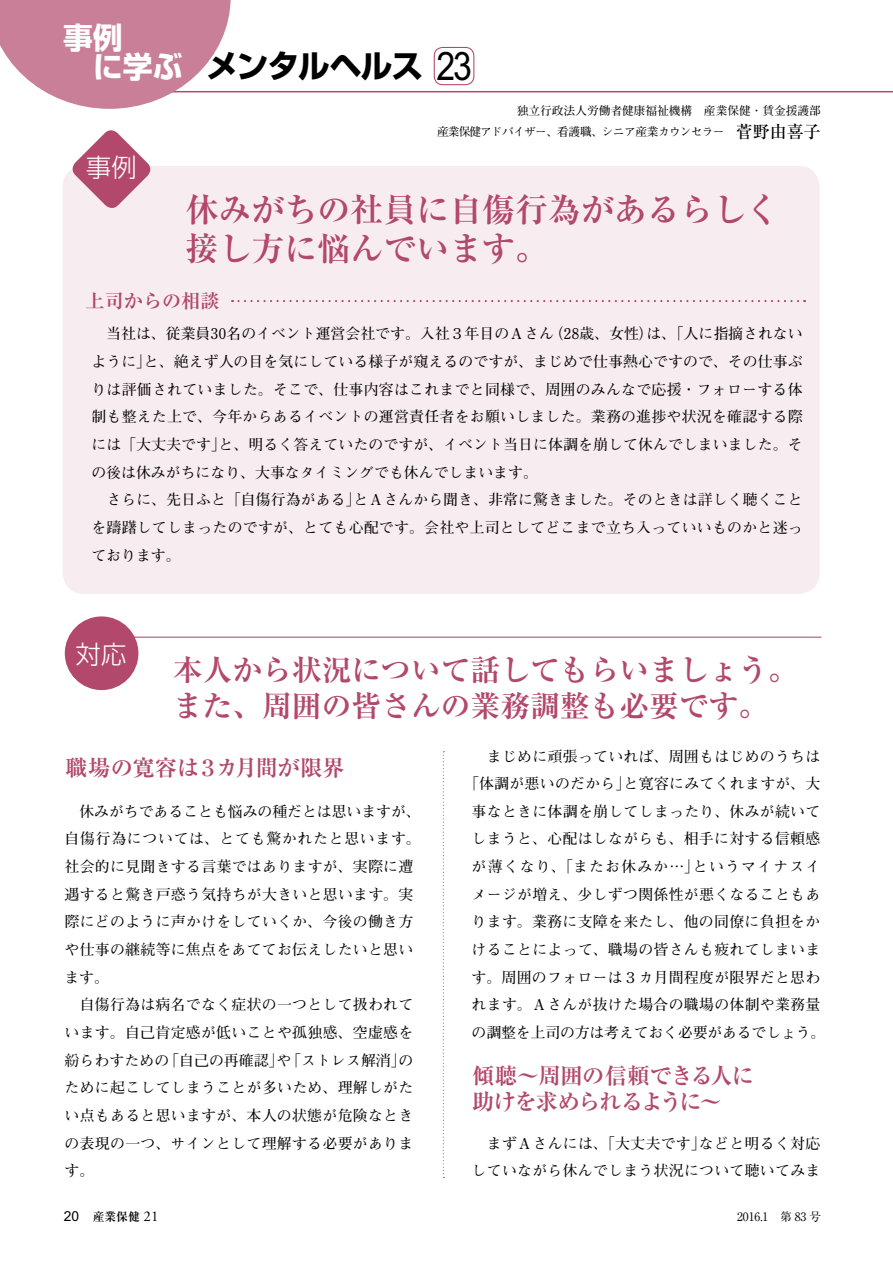
<style>
.page{position:relative;width:893px;height:1263px;background:#fff}
.page>*{position:absolute;margin:0;border:0;box-sizing:border-box;transform-origin:0 0}
.t1{font:33px/39.3px "Ryumin Pro Bold 90 pv RKSJ V";color:#b2486b}
.t2{font:31.95px "Shin Go Pro Bold 90 pv RKSJ H";letter-spacing:-.035em;color:#000}
.t3{font:29.7px/36.2px "Ryumin Pro Bold 90 pv RKSJ V";color:#b2486b}
.t4{font:29.7px "Shin Go Pro Bold 90 pv RKSJ H";color:#fff}
.t5{font:25.5px "Shin Go Pro Light 90 pv RKSJ H";color:#fff}
.t6{font:22.35px/25.5px "Ryumin Pro Bold 90 pv RKSJ V";letter-spacing:-.025em;color:#b2486b}
.t7{font:19.2px "Ryumin Pro Bold 90 pv RKSJ V";color:#b2486b}
.t8{font:14.85px/27.6px "Futo Min A101 Pro Bold 90 pv RKSJ H";letter-spacing:.02em;color:#000}
.t9{font:11.7px/20.2px "Futo Min A101 Pro Bold 90 pv RKSJ H";letter-spacing:-.005em;color:#000;text-align:right}
.t10{font:11.7px "Ryumin Pro Regular 90 pv RKSJ V";color:#000}
.t11{font:11.7px "Ryumin Pro Bold 90 pv RKSJ V";color:#000}
.s1{font-size:29.7px;color:#fff}
.s2{font-family:"Arial";font-size:39.3px}
.s3{font-family:"Ryumin Pro Medium 90 pv RKSJ H";font-size:16.95px}
.s4{font-family:"Arial";font-size:13.8px}
.s5{font-family:"Adobe Garamond Pro";font-size:14.85px}
</style>
<div class="page">
<div style="left:63px;top:166px;width:757px;height:428px;background:#f7edf0;border-radius:21px"></div>
<svg style="left:69px;top:130px;width:82px;height:78px"></svg>
<hr style="left:170px;top:91px;width:723px;height:1px;background:#b2486b">
<svg style="left:0;top:0;width:231px;height:109px"></svg>
<div style="left:434px;top:47px;width:40px;height:38px;border:1px solid #b2486b;border-radius:9px"></div>
<svg style="left:443px;top:751px;width:1px;height:427px"></svg>
<div style="left:65px;top:616px;width:73px;height:74px;background:#b2486b;border-radius:50%"></div>
<hr style="left:130px;top:637px;width:691px;height:1px;background:#b2486b">
<svg style="left:232px;top:300px;width:573px;height:2px"></svg>
<h3 class="t4" style="left:63px;top:27px;width:61px">事例</h3>
<h2 class="t2" style="left:63px;top:54px;width:410px"><span class="s1">　に学ぶ</span> メンタルヘルス <span class="s2">23</span></h2>
<h3 class="t5" style="left:86px;top:158px;width:53px">事例</h3>
<p class="t9" style="left:437px;top:102px;width:385px">独立行政法人労働者健康福祉機構　産業保健・賃金援護部<br>産業保健アドバイザー、看護職、シニア産業カウンセラー　<span class="s3">菅野由喜子</span></p>
<h1 class="t1" style="left:186px;top:194px;width:595px">休みがちの社員に自傷行為があるらしく接し方に悩んでいます。</h1>
<p class="t7" style="left:86px;top:294px;width:135px">上司からの相談</p>
<p class="t8" style="left:91px;top:322px;width:713px">　当社は、従業員30名のイベント運営会社です。入社３年目のＡさん（28歳、女性）は、「人に指摘されないように」と、絶えず人の目を気にしている様子が窺えるのですが、まじめで仕事熱心ですので、その仕事ぶりは評価されていました。そこで、仕事内容はこれまでと同様で、周囲のみんなで応援・フォローする体制も整えた上で、今年からあるイベントの運営責任者をお願いしました。業務の進捗や状況を確認する際には「大丈夫です」と、明るく答えていたのですが、イベント当日に体調を崩して休んでしまいました。その後は休みがちになり、大事なタイミングでも休んでしまいます。<br>　さらに、先日ふと「自傷行為がある」とＡさんから聞き、非常に驚きました。そのときは詳しく聴くことを躊躇してしまったのですが、とても心配です。会社や上司としてどこまで立ち入っていいものかと迷っております。</p>
<h3 class="t5" style="left:75px;top:644px;width:53px">対応</h3>
<h3 class="t3" style="left:173px;top:655px;width:627px">本人から状況について話してもらいましょう。また、周囲の皆さんの業務調整も必要です。</h3>
<h3 class="t6" style="left:65px;top:758px;width:281px">職場の寛容は３カ月間が限界</h3>
<p class="t8" style="left:65px;top:799px;width:358px">　休みがちであることも悩みの種だとは思いますが、自傷行為については、とても驚かれたと思います。社会的に見聞きする言葉ではありますが、実際に遭遇すると驚き戸惑う気持ちが大きいと思います。実際にどのように声かけをしていくか、今後の働き方や仕事の継続等に焦点をあててお伝えしたいと思います。<br>　自傷行為は病名でなく症状の一つとして扱われています。自己肯定感が低いことや孤独感、空虚感を紛らわすための「自己の再確認」や「ストレス解消」のために起こしてしまうことが多いため、理解しがたい点もあると思いますが、本人の状態が危険なときの表現の一つ、サインとして理解する必要があります。</p>
<p class="t8" style="left:464px;top:744px;width:363px;text-align:center">　まじめに頑張っていれば、周囲もはじめのうちは「体調が悪いのだから」と寛容にみてくれますが、大事なときに体調を崩してしまったり、休みが続いてしまうと、心配はしながらも、相手に対する信頼感が薄くなり、「またお休みか…」というマイナスイメージが増え、少しずつ関係性が悪くなることもあります。業務に支障を来たし、他の同僚に負担をかけることによって、職場の皆さんも疲れてしまいます。周囲のフォローは３カ月間程度が限界だと思われます。Ａさんが抜けた場合の職場の体制や業務量の調整を上司の方は考えておく必要があるでしょう。</p>
<h3 class="t6" style="left:472px;top:1066px;width:284px">傾聴～周囲の信頼できる人に助けを求められるように～</h3>
<p class="t8" style="left:472px;top:1131px;width:350px">　まずＡさんには、「大丈夫です」などと明るく対応していながら休んでしまう状況について聴いてみま</p>
<p class="t11" style="left:64px;top:1212px;width:96px"><span class="s4">20</span> 産業保健 <span class="s5">21</span></p>
<p class="t10" style="left:737px;top:1212px;width:86px">2016.1　第 83 号</p>
</div>
